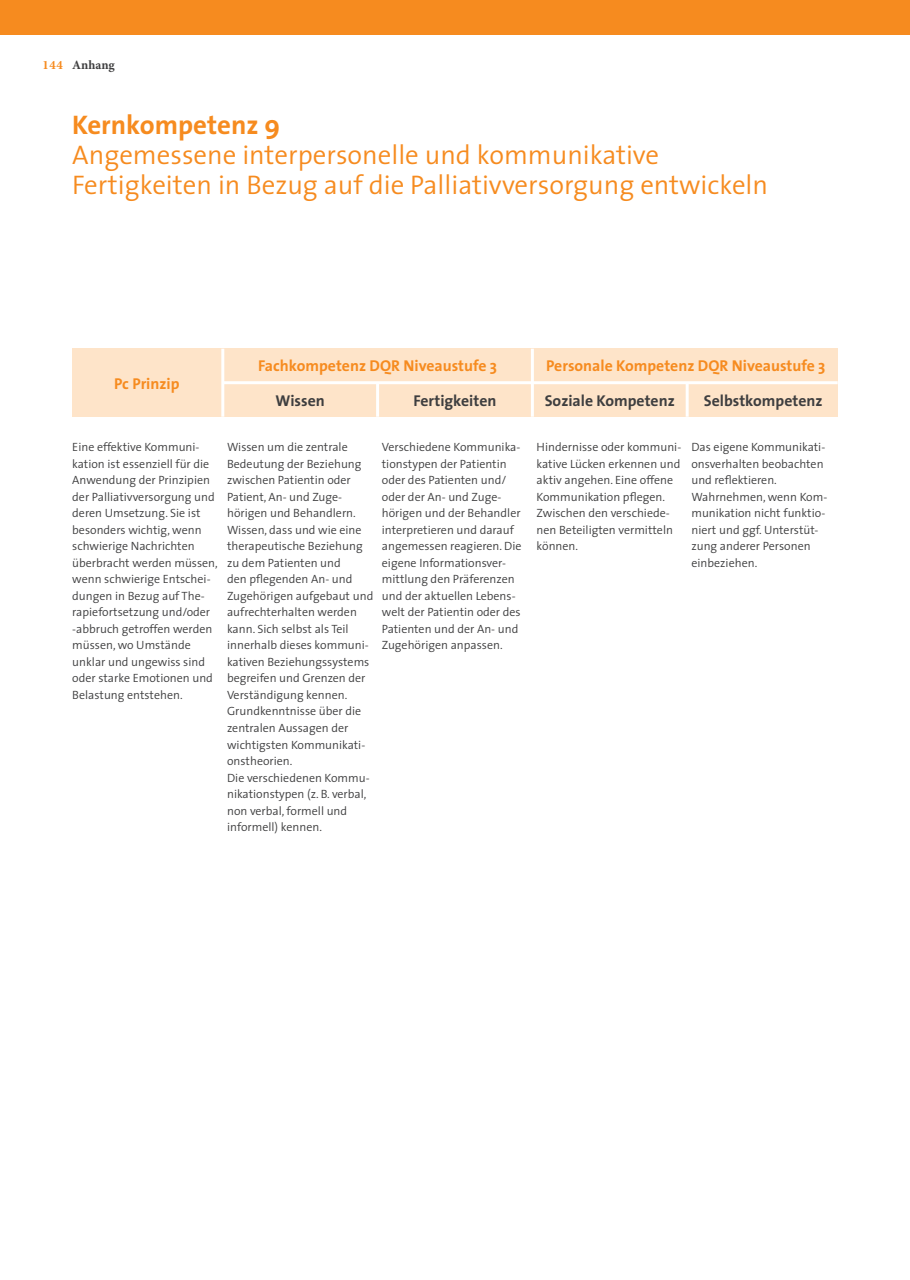
<style>
.page{position:relative;width:910px;height:1280px;background:#fff}
.page>*{position:absolute;margin:0;border:0;box-sizing:border-box;transform-origin:0 0}
.t1{font:300 27px/30px "The Sans";color:#f68b1f}
.t2{font:700 27px "The Sans";color:#f68b1f}
.t3{font:700 15.75px "The Sans";color:#f68b1f}
.t4{font:700 15.75px "The Sans";color:#3e3e3f}
.t5{font:700 12.75px "Minion Pro";letter-spacing:-.005em;color:#3e3e3f}
.t6{font:700 12.75px "Minion Pro";color:#f68b1f}
.t7{font:300 12px/16.5px "The Sans";color:#3e3e3f}
</style>
<div class="page">
<div style="left:72px;top:349px;width:766px;height:68px;background:#fee4c9"></div>
<hr style="left:221px;top:349px;width:3px;height:68px;background:#fff">
<hr style="left:531px;top:349px;width:3px;height:68px;background:#fff">
<hr style="left:223px;top:381px;width:615px;height:3px;background:#fff">
<hr style="left:376px;top:383px;width:3px;height:34px;background:#fff">
<hr style="left:686px;top:383px;width:3px;height:34px;background:#fff">
<div style="left:0;top:0;width:910px;height:34px;background:#f68b1f"></div>
<p class="t6" style="left:43px;top:56px;width:22px">144</p>
<p class="t5" style="left:72px;top:56px;width:44px">Anhang</p>
<h1 class="t2" style="left:72px;top:103px;width:210px">Kernkompetenz 9</h1>
<h1 class="t1" style="left:72px;top:139px;width:697px">Angemessene interpersonelle und kommunikative<br>Fertigkeiten in Bezug auf die Palliativversorgung entwickeln</h1>
<h2 class="t3" style="left:114px;top:370px;width:67px">Pc Prinzip</h2>
<h2 class="t3" style="left:258px;top:352px;width:241px">Fachkompetenz DQR Niveaustufe 3</h2>
<h2 class="t4" style="left:276px;top:387px;width:51px">Wissen</h2>
<h2 class="t4" style="left:413px;top:387px;width:84px">Fertigkeiten</h2>
<h2 class="t3" style="left:546px;top:352px;width:281px">Personale Kompetenz DQR Niveaustufe 3</h2>
<h2 class="t4" style="left:545px;top:387px;width:132px">Soziale Kompetenz</h2>
<h2 class="t4" style="left:704px;top:387px;width:120px">Selbstkompetenz</h2>
<p class="t7" style="left:72px;top:439px;width:147px">Eine effektive Kommuni&shy;kation ist essenziell für die<br>Anwendung der Prinzipien der Palliativversorgung und deren Umsetzung. Sie ist besonders wichtig, wenn schwierige Nachrichten überbracht werden müssen, wenn schwierige Entschei&shy;dungen in Bezug auf The&shy;rapiefortsetzung und/oder -abbruch getroffen werden müssen, wo Umstände unklar und ungewiss sind oder starke Emotionen und<br>Belastung entstehen.</p>
<p class="t7" style="left:227px;top:439px;width:148px">Wissen um die zentrale<br>Bedeutung der Beziehung zwischen Patientin oder<br>Patient, An- und Zuge&shy;hörigen und Behandlern.<br>Wissen, dass und wie eine therapeutische Beziehung zu dem Patienten und<br>den pflegenden An- und<br>Zugehörigen aufgebaut und aufrechterhalten werden kann. Sich selbst als Teil innerhalb dieses kommuni&shy;kativen Beziehungssystems begreifen und Grenzen der<br>Verständigung kennen.<br>Grundkenntnisse über die zentralen Aussagen der wichtigsten Kommunikati&shy;onstheorien.<br>Die verschiedenen Kommu&shy;nikationstypen (z. B. verbal, non verbal, formell und informell) kennen.</p>
<p class="t7" style="left:382px;top:439px;width:141px">Verschiedene Kommunika&shy;tionstypen der Patientin oder des Patienten und/ oder der An- und Zuge&shy;hörigen und der Behandler interpretieren und darauf angemessen reagieren. Die eigene Informationsver&shy;mittlung den Präferenzen und der aktuellen Lebens&shy;welt der Patientin oder des<br>Patienten und der An- und<br>Zugehörigen anpassen.</p>
<p class="t7" style="left:537px;top:439px;width:146px">Hindernisse oder kommuni&shy;kative Lücken erkennen und aktiv angehen. Eine offene<br>Kommunikation pflegen.<br>Zwischen den verschiede&shy;nen Beteiligten vermitteln können.</p>
<p class="t7" style="left:691px;top:439px;width:137px">Das eigene Kommunikati&shy;onsverhalten beobachten und reflektieren.<br>Wahrnehmen, wenn Kom&shy;munikation nicht funktio&shy;niert und ggf. Unterstüt&shy;zung anderer Personen einbeziehen.</p>
</div>
